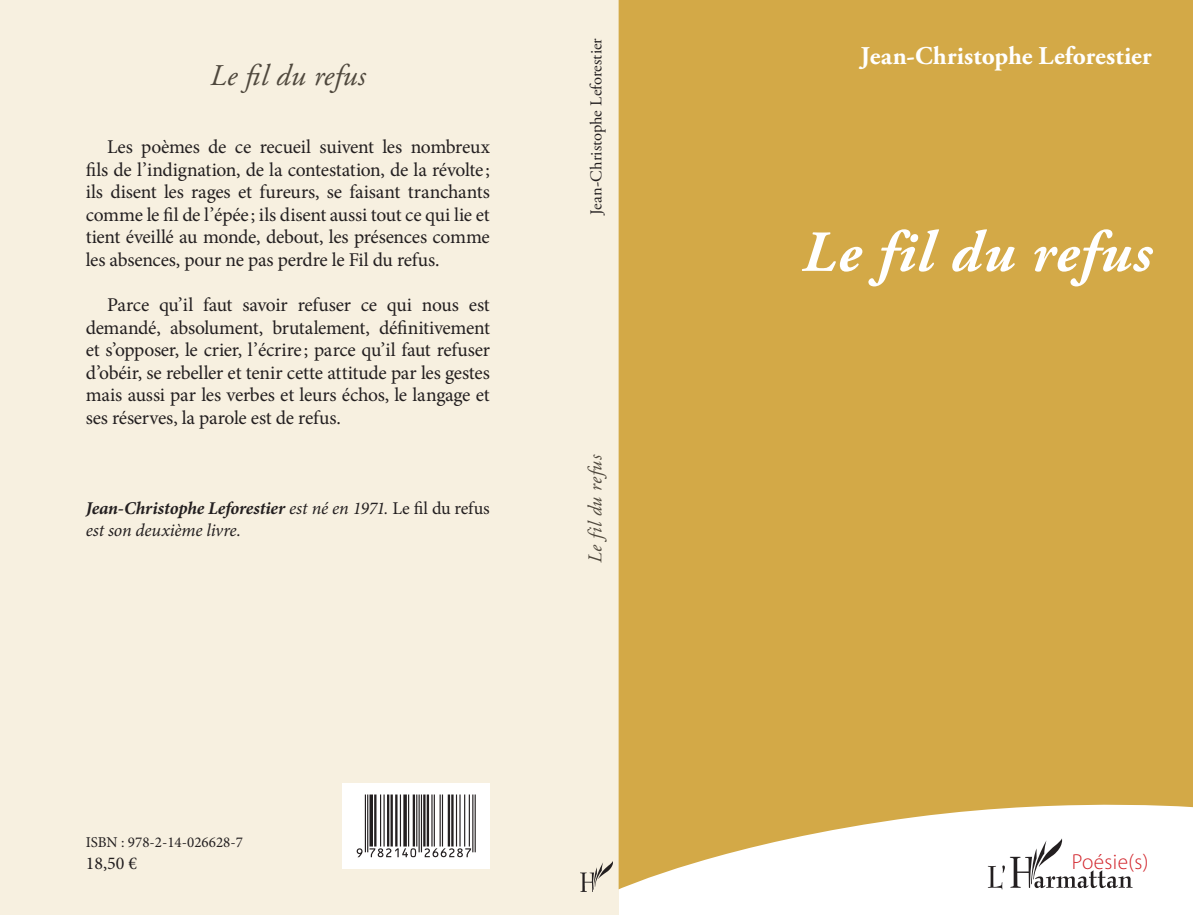
<style>
.page{position:relative;width:1193px;height:915px;background:#fff}
.page>*{position:absolute;margin:0;border:0;box-sizing:border-box;transform-origin:0 0}
.t1{font:italic 700 58.05px "Adobe Garamond Pro";letter-spacing:.03em;color:#fff}
.t2{font:italic 30px "Adobe Garamond Pro";letter-spacing:.01em;color:#4f483d}
.t3{font:700 25.5px "Adobe Garamond Pro";color:#fff}
.t4{font:300 21.75px "Myriad Pro";letter-spacing:.015em;color:#d1232a}
.t5{font:19.5px/22.5px "Minion Pro";letter-spacing:-.015em;color:#231f20;text-align:justify}
.t6{font:italic 19.5px "Adobe Garamond Pro";color:#4f483d}
.t7{font:italic 18px/22.5px "Minion Pro";letter-spacing:-.01em;color:#231f20}
.t8{font:18px "Minion Pro";color:#231f20}
.t9{font:16.5px "Adobe Garamond Pro";letter-spacing:.005em;color:#231f20}
.t10{font:15px "Minion Pro";color:#231f20}
.s1{font-weight:700}
.s2{font-style:normal}
</style>
<div class="page">
<div style="left:0;top:0;width:618px;height:914px;background:#f7f0e0"></div>
<div style="left:618px;top:0;width:574px;height:889px;background:#d3a947"></div>
<img style="left:580px;top:862px;width:32px;height:29px">
<svg style="left:987px;top:838px;width:145px;height:51px"></svg>
<svg style="left:342px;top:783px;width:148px;height:85px;background:#f0f0f0"></svg>
<hr style="left:474px;top:794px;width:1px;height:58px;background:#231f20">
<hr style="left:472px;top:794px;width:1px;height:58px;background:#231f20">
<hr style="left:468px;top:794px;width:2px;height:52px;background:#231f20">
<hr style="left:464px;top:794px;width:1px;height:52px;background:#231f20">
<hr style="left:459px;top:794px;width:1px;height:52px;background:#231f20">
<hr style="left:456px;top:794px;width:1px;height:52px;background:#231f20">
<hr style="left:451px;top:794px;width:2px;height:52px;background:#231f20">
<hr style="left:447px;top:794px;width:3px;height:52px;background:#231f20">
<hr style="left:442px;top:794px;width:1px;height:52px;background:#231f20">
<hr style="left:439px;top:794px;width:1px;height:52px;background:#231f20">
<hr style="left:433px;top:794px;width:2px;height:52px;background:#231f20">
<hr style="left:431px;top:794px;width:1px;height:52px;background:#231f20">
<hr style="left:426px;top:794px;width:3px;height:52px;background:#231f20">
<hr style="left:423px;top:794px;width:2px;height:52px;background:#231f20">
<hr style="left:421px;top:794px;width:1px;height:58px;background:#231f20">
<hr style="left:418px;top:794px;width:1px;height:58px;background:#231f20">
<hr style="left:416px;top:794px;width:1px;height:52px;background:#231f20">
<hr style="left:412px;top:794px;width:3px;height:52px;background:#231f20">
<hr style="left:408px;top:794px;width:1px;height:52px;background:#231f20">
<svg style="left:403px;top:794px;width:4px;height:52px"></svg>
<hr style="left:400px;top:794px;width:1px;height:52px;background:#231f20">
<hr style="left:395px;top:794px;width:2px;height:52px;background:#231f20">
<hr style="left:390px;top:794px;width:3px;height:52px;background:#231f20">
<hr style="left:387px;top:794px;width:2px;height:52px;background:#231f20">
<hr style="left:383px;top:794px;width:1px;height:52px;background:#231f20">
<hr style="left:380px;top:794px;width:1px;height:52px;background:#231f20">
<hr style="left:374px;top:794px;width:2px;height:52px;background:#231f20">
<svg style="left:369px;top:794px;width:4px;height:52px"></svg>
<hr style="left:367px;top:794px;width:1px;height:58px;background:#231f20">
<hr style="left:365px;top:794px;width:1px;height:58px;background:#231f20">
<svg style="left:356px;top:848px;width:115px;height:8px"></svg>
<h2 class="t2" style="left:210px;top:57px;width:157px">Le fil du refus</h2>
<p class="t5" style="left:86px;top:136px;width:405px;text-indent:21px">Les poèmes de ce recueil suivent les nombreux fils de l’indignation, de la contestation, de la révolte; ils disent les rages et fureurs, se faisant tranchants comme le fil de l’épée; ils disent aussi tout ce qui lie et tient éveillé au monde, debout, les présences comme les absences, pour ne pas perdre le Fil du refus.</p>
<p class="t5" style="left:86px;top:293px;width:405px;text-indent:21px">Parce qu’il faut savoir refuser ce qui nous est demandé, absolument, brutalement, définitivement et s’opposer, le crier, l’écrire; parce qu’il faut refuser d’obéir, se rebeller et tenir cette attitude par les gestes mais aussi par les verbes et leurs échos, le langage et ses réserves, la parole est de refus.</p>
<p class="t7" style="left:86px;top:496px;width:405px"><span class="s1">Jean-Christophe Leforestier</span> est né en 1971. <span class="s2">Le fil du refus </span>est son deuxième livre.</p>
<p class="t9" style="left:586px;top:215px;width:178px;rotate:-90deg">Jean-Christophe Leforestier</p>
<p class="t6" style="left:583px;top:562px;width:110px;rotate:-90deg">Le fil du refus</p>
<p class="t10" style="left:86px;top:831px;width:159px">ISBN : 978-2-14-026628-7</p>
<p class="t8" style="left:86px;top:850px;width:53px">18,50 €</p>
<h3 class="t3" style="left:860px;top:41px;width:292px">Jean-Christophe Leforestier</h3>
<h1 class="t1" style="left:802px;top:219px;width:351px">Le fil du refus</h1>
<p class="t4" style="left:1071px;top:849px;width:78px">Poésie(s)</p>
</div>
